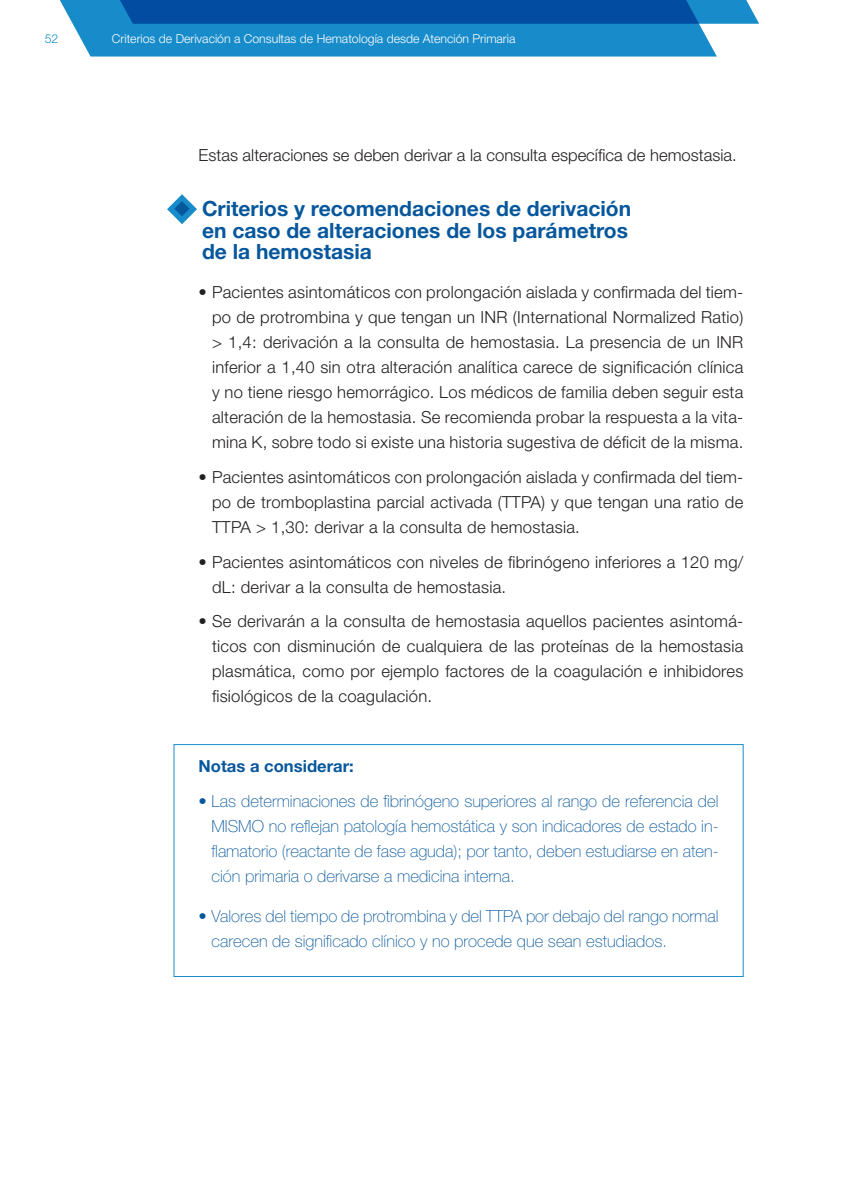
<style>
.page{position:relative;width:844px;height:1191px;background:#fff}
.page>*{position:absolute;margin:0;border:0;box-sizing:border-box;transform-origin:0 0}
.t1{font:700 21px/21px "Helvetica Neue LT Std";color:#07579d}
.t2{font:300 16.62px/24.8px "Helvetica Neue LT Std";letter-spacing:.015em;color:#231f20;text-align:justify}
.t3{font:100 16.62px/24.8px "Helvetica Neue LT Std";color:#07579d;text-align:justify}
.t4{font:700 16.62px "Helvetica Neue LT Std";color:#07579d}
.t5{font:300 12.25px "Helvetica Neue LT Std";color:#fff}
.t6{font:300 12.25px "Helvetica Neue LT Std";color:#188ccb}
</style>
<div class="page">
<div style="left:73px;top:24px;width:643px;height:33px;background:#188ccb"></div>
<svg style="left:59px;top:0;width:700px;height:24px;background:#0b5baa"></svg>
<div style="left:174px;top:744px;width:569px;height:232px;border:1px solid #188ccb"></div>
<svg style="left:167px;top:194px;width:30px;height:30px"></svg>
<p class="t6" style="left:45px;top:32px;width:15px">52</p>
<p class="t5" style="left:112px;top:32px;width:405px">Criterios de Derivación a Consultas de Hematología desde Atención Primaria</p>
<p class="t2" style="left:198px;top:142px;width:539px">Estas alteraciones se deben derivar a la consulta específica de hemostasia.</p>
<p class="t1" style="left:202px;top:198px;width:430px;text-indent:-28px">◆ Criterios y recomendaciones de derivación en caso de alteraciones de los parámetros de la hemostasia</p>
<p class="t2" style="left:212px;top:280px;width:532px;text-indent:-13px">• Pacientes asintomáticos con prolongación aislada y confirmada del tiem&shy;po de protrombina y que tengan un INR (International Normalized Ratio) &gt; 1,4: derivación a la consulta de hemostasia. La presencia de un INR inferior a 1,40 sin otra alteración analítica carece de significación clínica y no tiene riesgo hemorrágico. Los médicos de familia deben seguir esta alteración de la hemostasia. Se recomienda probar la respuesta a la vita&shy;mina K, sobre todo si existe una historia sugestiva de déficit de la misma.</p>
<p class="t2" style="left:212px;top:464px;width:532px;text-indent:-13px">• Pacientes asintomáticos con prolongación aislada y confirmada del tiem&shy;po de tromboplastina parcial activada (TTPA) y que tengan una ratio de TTPA &gt; 1,30: derivar a la consulta de hemostasia.</p>
<p class="t2" style="left:212px;top:549px;width:532px;text-indent:-13px">• Pacientes asintomáticos con niveles de fibrinógeno inferiores a 120 mg/ dL: derivar a la consulta de hemostasia.</p>
<p class="t2" style="left:212px;top:609px;width:532px;text-indent:-13px">• Se derivarán a la consulta de hemostasia aquellos pacientes asintomá&shy;ticos con disminución de cualquiera de las proteínas de la hemostasia plasmática, como por ejemplo factores de la coagulación e inhibidores fisiológicos de la coagulación.</p>
<p class="t4" style="left:198px;top:756px;width:157px">Notas a considerar:</p>
<p class="t3" style="left:211px;top:788px;width:508px;text-indent:-13px">• Las determinaciones de fibrinógeno superiores al rango de referencia del MISMO no reflejan patología hemostática y son indicadores de estado in&shy;flamatorio (reactante de fase aguda); por tanto, deben estudiarse en aten&shy;ción primaria o derivarse a medicina interna.</p>
<p class="t3" style="left:211px;top:903px;width:508px;text-indent:-13px">• Valores del tiempo de protrombina y del TTPA por debajo del rango normal carecen de significado clínico y no procede que sean estudiados.</p>
</div>
